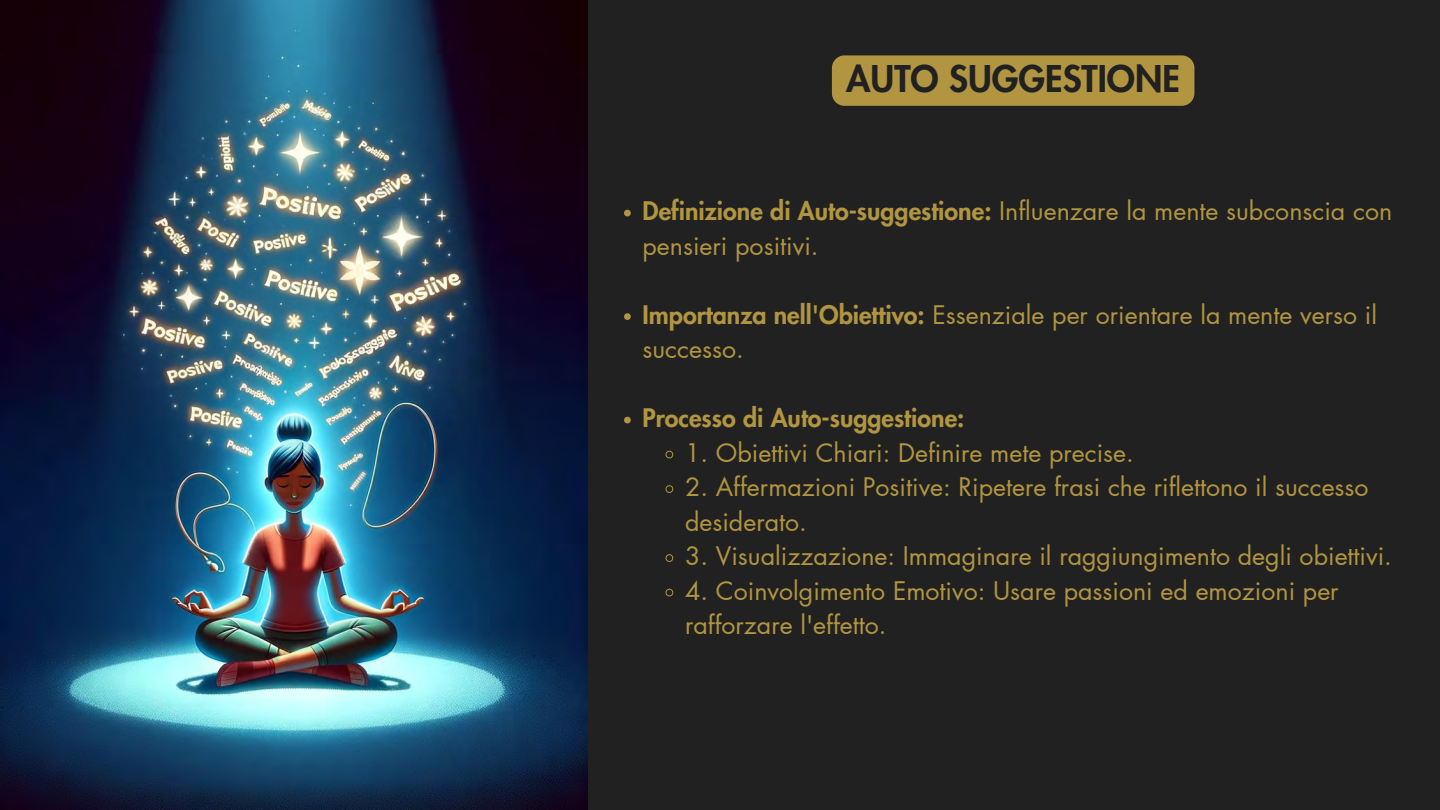
<style>
.page{position:relative;width:1440px;height:810px;background:#212121}
.page>*{position:absolute;margin:0;border:0;box-sizing:border-box;transform-origin:0 0}
.t1{font:800 36px "Futura LT Pro";color:#212121}
.t2{font:25px/34.5px "Futura LT Pro";color:#b19540}
.t3{font:800 25px "Futura LT Pro";color:#b19540}
.s1{font-weight:800}
</style>
<div class="page">
<img style="left:0;top:0;width:588px;height:810px">
<div style="left:832px;top:55px;width:362px;height:51px;background:#b19540"></div>
<svg style="left:624px;top:210px;width:7px;height:6px"></svg>
<svg style="left:624px;top:313px;width:7px;height:7px"></svg>
<svg style="left:624px;top:417px;width:7px;height:6px"></svg>
<svg style="left:665px;top:450px;width:9px;height:9px"></svg>
<svg style="left:665px;top:485px;width:9px;height:8px"></svg>
<svg style="left:665px;top:554px;width:9px;height:8px"></svg>
<svg style="left:665px;top:588px;width:9px;height:9px"></svg>
<h1 class="t1" style="left:846px;top:62px;width:335px">AUTO SUGGESTIONE</h1>
<p class="t2" style="left:643px;top:195px;width:751px"><span class="s1">Definizione di Auto-suggestione:</span> Influenzare la mente subconscia con pensieri positivi.</p>
<p class="t2" style="left:643px;top:298px;width:736px"><span class="s1">Importanza nell'Obiettivo:</span> Essenziale per orientare la mente verso il successo.</p>
<p class="t3" style="left:643px;top:407px;width:323px">Processo di Auto-suggestione:</p>
<p class="t2" style="left:685px;top:436px;width:450px">1. Obiettivi Chiari: Definire mete precise.</p>
<p class="t2" style="left:685px;top:471px;width:685px">2. Affermazioni Positive: Ripetere frasi che riflettono il successo desiderato.</p>
<p class="t2" style="left:685px;top:540px;width:709px">3. Visualizzazione: Immaginare il raggiungimento degli obiettivi.</p>
<p class="t2" style="left:685px;top:574px;width:655px">4. Coinvolgimento Emotivo: Usare passioni ed emozioni per rafforzare l'effetto.</p>
</div>
